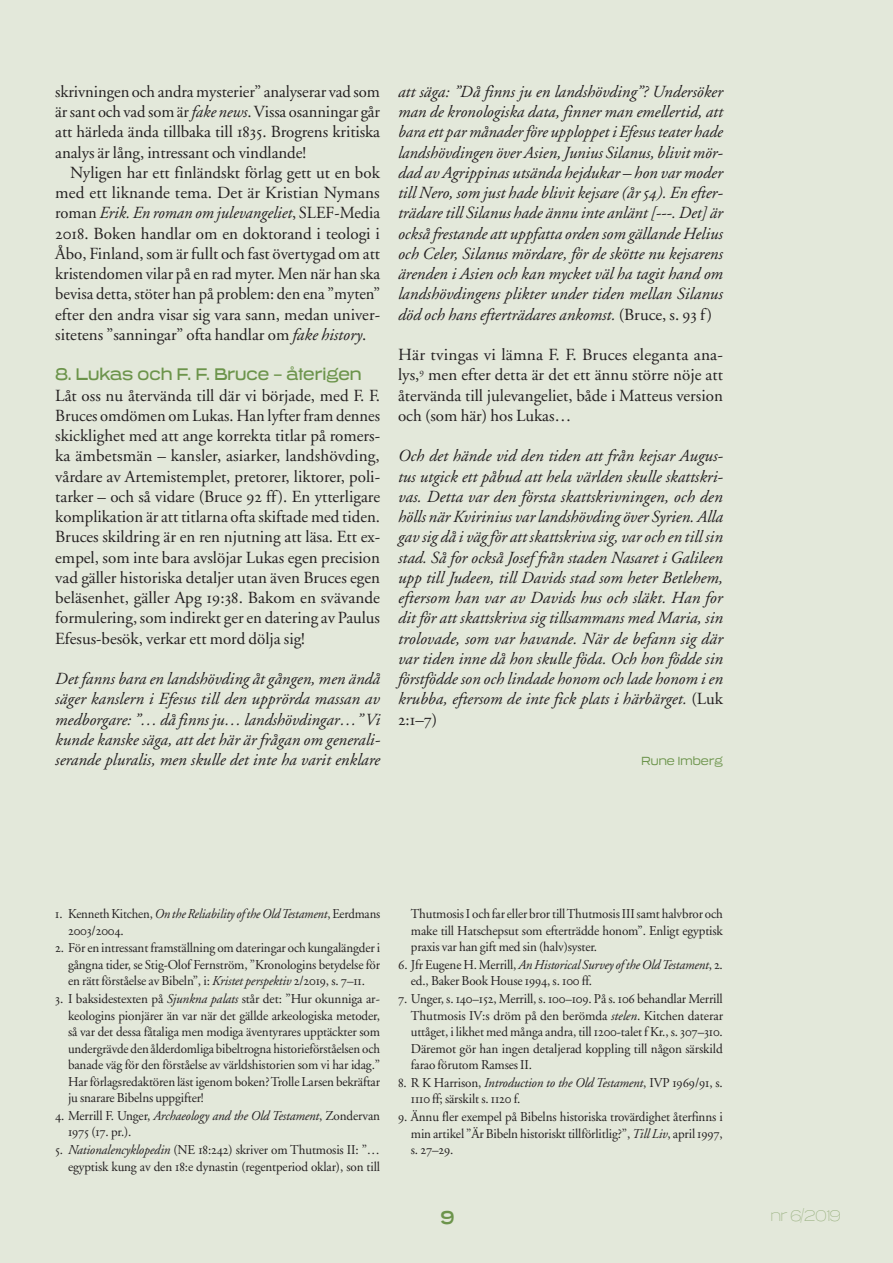
<style>
.page{position:relative;width:893px;height:1263px;background:#e3e8da}
.page>*{position:absolute;margin:0;border:0;box-sizing:border-box;transform-origin:0 0}
.t1{font:700 18.9px "Tussilago Rg";color:#6c944b;scale:.78 1}
.t2{font:17.25px "Tussilago Rg";color:#6c944b;scale:.78 1}
.t3{font:italic 16.95px/20.2px "Adobe Garamond";color:#231f20;text-align:justify}
.t4{font:16.95px/20.2px "Adobe Garamond";color:#231f20;text-align:justify}
.t5{font:16.95px "Adobe Garamond Regular SC";color:#231f20}
.t6{font:15.6px "Tussilago El";letter-spacing:-.01em;color:#98b07f;scale:.78 1}
.t7{font:13.5px/16.5px "Adobe Garamond";letter-spacing:-.01em;color:#231f20;text-align:justify}
.t8{font:13.5px/16.5px "Adobe Garamond";letter-spacing:-.01em;color:#231f20;text-align:justify;scale:.96 1}
.t9{font:italic 13.5px "Adobe Garamond";letter-spacing:-.01em;color:#231f20;scale:.94 1}
.t10{font:13.5px "Adobe Garamond Regular SC";letter-spacing:-.01em;color:#231f20}
.t11{font:12.15px "Tussilago Bk";letter-spacing:.015em;color:#6c944b;scale:.78 1}
.s1{font-style:italic}
.s2{font-family:"Adobe Garamond Regular SC"}
.s3{font-family:"Adobe Garamond Italic Os F";font-style:normal}
.s4{font-style:normal}
.s5{font-family:"Adobe Garamond Regular SC";font-style:normal}
.s6{font-family:"Adobe Garamond"}
</style>
<div class="page">
<p class="t4" style="left:55px;top:82px;width:326px">skrivningen och andra mysterier” analyserar vad som är sant och vad som är <span class="s1">fake news</span>. Vissa osanningar går att härleda ända tillbaka till <span class="s2">1835</span>. Brogrens kritiska analys är lång, intressant och vindlande!</p>
<p class="t4" style="left:55px;top:163px;width:326px;text-indent:15px">Nyligen har ett finländskt förlag gett ut en bok med ett liknande tema. Det är Kristian Nymans roman <span class="s1">Erik. En roman om julevangeliet</span>, SLEF-Media <span class="s2">2018</span>. Boken handlar om en doktorand i teologi i Åbo, Finland, som är fullt och fast övertygad om att kristendomen vilar på en rad myter. Men när han ska bevisa detta, stöter han på problem: den ena ”myten” efter den andra visar sig vara sann, medan univer&shy;sitetens ”sanningar” ofta handlar om <span class="s1">fake history</span>.</p>
<p class="t2" style="left:55px;top:363px;width:394px">8. Lukas och F. F. Bruce – återigen</p>
<p class="t4" style="left:55px;top:385px;width:326px">Låt oss nu återvända till där vi började, med F. F.<br>Bruces omdömen om Lukas. Han lyfter fram dennes skicklighet med att ange korrekta titlar på romers&shy;ka ämbetsmän – kansler, asiarker, landshövding, vårdare av Artemistemplet, pretorer, liktorer, poli&shy;tarker – och så vidare (Bruce <span class="s2">92</span> ff). En ytterligare komplikation är att titlarna ofta skiftade med tiden.<br>Bruces skildring är en ren njutning att läsa. Ett ex&shy;empel, som inte bara avslöjar Lukas egen precision vad gäller historiska detaljer utan även Bruces egen beläsenhet, gäller Apg <span class="s2">19</span>:<span class="s2">38</span>. Bakom en svävande formulering, som indirekt ger en datering av Paulus Efesus-besök, verkar ett mord dölja sig!</p>
<p class="t3" style="left:55px;top:669px;width:326px">Det fanns bara en landshövding åt gången, men ändå säger kanslern i Efesus till den upprörda massan av medborgare: ”… då finns ju… landshövdingar…” Vi kunde kanske säga, att det här är frågan om generali&shy;serande pluralis, men skulle det inte ha varit enklare</p>
<p class="t3" style="left:398px;top:82px;width:326px">att säga: ”Då finns ju en landshövding”? Undersöker man de kronologiska data, finner man emellertid, att bara ett par månader före upploppet i Efesus teater hade landshövdingen över Asien, Junius Silanus, blivit mör&shy;dad av Agrippinas utsända hejdukar – hon var moder till Nero, som just hade blivit kejsare (år <span class="s3">54</span>). En efter&shy;trädare till Silanus hade ännu inte anlänt [---. Det] är också frestande att uppfatta orden som gällande Helius och Celer, Silanus mördare, för de skötte nu kejsarens ärenden i Asien och kan mycket väl ha tagit hand om landshövdingens plikter under tiden mellan Silanus död och hans efterträdares ankomst. <span class="s4">(Bruce, s.</span> <span class="s5">93</span> <span class="s4">f)</span></p>
<p class="t4" style="left:398px;top:345px;width:326px">Här tvingas vi lämna F. F. Bruces eleganta ana&shy;lys,<sup>9</sup> men efter detta är det ett ännu större nöje att återvända till julevangeliet, både i Matteus version och (som här) hos Lukas…</p>
<p class="t3" style="left:398px;top:446px;width:326px">Och det hände vid den tiden att från kejsar Augus&shy;tus utgick ett påbud att hela världen skulle skattskri&shy;vas. Detta var den första skattskrivningen, och den hölls när Kvirinius var landshövding över Syrien. Alla gav sig då i väg för att skattskriva sig, var och en till sin stad. Så for också Josef från staden Nasaret i Galileen upp till Judeen, till Davids stad som heter Betlehem, eftersom han var av Davids hus och släkt. Han for dit för att skattskriva sig tillsammans med Maria, sin trolovade, som var havande. När de befann sig där var tiden inne då hon skulle föda. Och hon födde sin förstfödde son och lindade honom och lade honom i en krubba, eftersom de inte fick plats i härbärget. <span class="s4">(Luk</span></p>
<p class="t5" style="left:398px;top:710px;width:41px">2<span class="s6">:</span>1<span class="s6">–</span>7<span class="s6">)</span></p>
<p class="t11" style="left:641px;top:753px;width:106px">Rune Imberg</p>
<p class="t9" style="left:55px;top:907px;width:347px"><span class="s5">1</span><span class="s4">. Kenneth Kitchen,</span> On the Reliability of the Old Testament<span class="s4">, Eerdmans</span></p>
<p class="t10" style="left:68px;top:923px;width:57px">2003<span class="s6">/</span>2004<span class="s6">.</span></p>
<p class="t7" style="left:68px;top:940px;width:314px;text-indent:-13px"><span class="s2">2</span>. För en intressant framställning om dateringar och kungalängder i gångna tider, se Stig-Olof Fernström, ”Kronologins betydelse för en rätt förståelse av Bibeln”, i: <span class="s1">Kristet perspektiv</span> <span class="s2">2</span>/<span class="s2">2019</span>, s. <span class="s2">7</span>–<span class="s2">11</span>.</p>
<p class="t7" style="left:68px;top:991px;width:314px;text-indent:-13px"><span class="s2">3</span>. I baksidestexten på <span class="s1">Sjunkna palats</span> står det: ”Hur okunniga ar&shy;keologins pionjärer än var när det gällde arkeologiska metoder, så var det dessa fåtaliga men modiga äventyrares upptäckter som undergrävde den ålderdomliga bibeltrogna historieförståelsen och banade väg för den förståelse av världshistorien som vi har idag.” Har förlagsredaktören läst igenom boken? Trolle Larsen bekräftar ju snarare Bibelns uppgifter!</p>
<p class="t7" style="left:68px;top:1108px;width:314px;text-indent:-13px"><span class="s2">4</span>. Merrill F. Unger, <span class="s1">Archaeology and the Old Testament</span>, Zondervan<br><span class="s2">1975</span> (<span class="s2">17</span>. pr.).</p>
<p class="t7" style="left:55px;top:1142px;width:326px;text-align:right"><span class="s2">5</span>. <span class="s1">Nationalencyklopedin</span> (NE <span class="s2">18</span>:<span class="s2">242</span>) skriver om Thutmosis II: ”… egyptisk kung av den <span class="s2">18</span>:e dynastin (regentperiod oklar), son till</p>
<p class="t8" style="left:411px;top:906px;width:327px">Thutmosis I och far eller bror till Thutmosis III samt halvbror och make till Hatschepsut som efterträdde honom”. Enligt egyptisk praxis var han gift med sin (halv)syster.</p>
<p class="t7" style="left:411px;top:957px;width:314px;text-indent:-13px"><span class="s2">6</span>. Jfr Eugene H. Merrill, <span class="s1">An Historical Survey of the Old Testament</span>, <span class="s2">2</span>. ed., Baker Book House <span class="s2">1994</span>, s. <span class="s2">100</span> ff.</p>
<p class="t7" style="left:411px;top:991px;width:314px;text-indent:-13px"><span class="s2">7</span>. Unger, s. <span class="s2">140</span>–<span class="s2">152</span>, Merrill, s. <span class="s2">100</span>–<span class="s2">109</span>. På s. <span class="s2">106</span> behandlar Merrill Thutmosis IV:s dröm på den berömda <span class="s1">stelen</span>. Kitchen daterar uttåget, i likhet med många andra, till <span class="s2">1200</span>-talet f Kr., s. <span class="s2">307</span>–<span class="s2">310</span>.<br>Däremot gör han ingen detaljerad koppling till någon särskild farao förutom Ramses II.</p>
<p class="t7" style="left:411px;top:1075px;width:314px;text-indent:-13px"><span class="s2">8</span>. R K Harrison, <span class="s1">Introduction to the Old Testament</span>, IVP <span class="s2">1969</span>/<span class="s2">91</span>, s.<br><span class="s2">1110</span> ff; särskilt s. <span class="s2">1120</span> f.</p>
<p class="t7" style="left:411px;top:1109px;width:314px;text-indent:-13px"><span class="s2">9</span>. Ännu fler exempel på Bibelns historiska trovärdighet återfinns i min artikel ”Är Bibeln historiskt tillförlitlig?”, <span class="s1">Till Liv</span>, april <span class="s2">1997</span>, s. <span class="s2">27</span>–<span class="s2">29</span>.</p>
<p class="t1" style="left:440px;top:1205px;width:20px">9</p>
<p class="t6" style="left:771px;top:1206px;width:91px">nr 6/2019</p>
</div>
